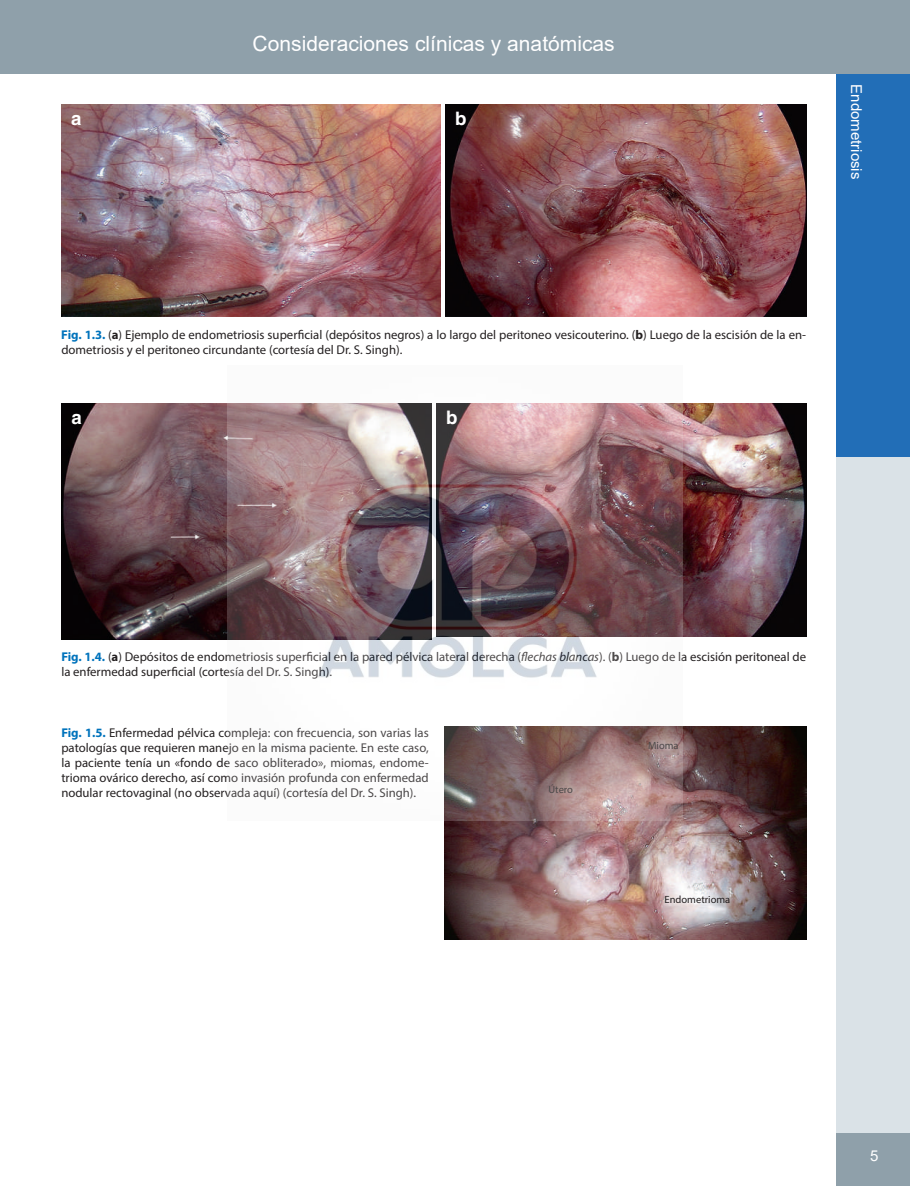
<style>
.page{position:relative;width:910px;height:1186px;background:#fff}
.page>*{position:absolute;margin:0;border:0;box-sizing:border-box;transform-origin:0 0}
.t1{font:21px "Arial";color:#fff}
.t2{font:700 18.6px "Helvetica";color:#fff}
.t3{font:15px "Arial";color:#fff}
.t4{font:12.75px/15px "Myriad Pro";color:#231f20}
.t5{font:10.5px "Myriad Pro";color:#231f20}
.s1{font-weight:700;color:#0073bc}
.s2{font-weight:700}
.s3{font-style:italic}
</style>
<div class="page">
<div style="left:0;top:0;width:909px;height:74px;background:#8fa0aa"></div>
<div style="left:835px;top:74px;width:74px;height:383px;background:#226eb7"></div>
<div style="left:835px;top:457px;width:74px;height:676px;background:#dae2e7"></div>
<div style="left:835px;top:1133px;width:74px;height:53px;background:#8fa0aa"></div>
<img style="left:61px;top:104px;width:379px;height:212px">
<img style="left:445px;top:104px;width:360px;height:212px">
<img style="left:61px;top:404px;width:166px;height:235px">
<img style="left:682px;top:404px;width:123px;height:233px">
<img style="left:444px;top:727px;width:361px;height:212px">
<img style="left:227px;top:403px;width:455px;height:417px">
<h1 class="t1" style="left:252px;top:30px;width:363px">Consideraciones clínicas y anatómicas</h1>
<h2 class="t2" style="left:71px;top:107px;width:12px">a</h2>
<h2 class="t2" style="left:455px;top:107px;width:13px">b</h2>
<p class="t3" style="left:866px;top:84px;width:97px;rotate:90deg">Endometriosis</p>
<p class="t4" style="left:61px;top:327px;width:746px"><span class="s1">Fig. 1.3.</span> (<span class="s2">a</span>) Ejemplo de endometriosis superficial (depósitos negros) a lo largo del peritoneo vesicouterino. (<span class="s2">b</span>) Luego de la escisión de la en&shy;dometriosis y el peritoneo circundante (cortesía del Dr. S. Singh).</p>
<h2 class="t2" style="left:72px;top:406px;width:12px">a</h2>
<h2 class="t2" style="left:446px;top:406px;width:13px">b</h2>
<p class="t4" style="left:61px;top:649px;width:746px"><span class="s1">Fig. 1.4.</span> (<span class="s2">a</span>) Depósitos de endometriosis superficial en la pared pélvica lateral derecha (<span class="s3">flechas blancas</span>). (<span class="s2">b</span>) Luego de la escisión peritoneal de la enfermedad superficial (cortesía del Dr. S. Singh).</p>
<p class="t4" style="left:61px;top:724px;width:369px;text-align:justify"><span class="s1">Fig. 1.5.</span> Enfermedad pélvica compleja: con frecuencia, son varias las patologías que requieren manejo en la misma paciente. En este caso, la paciente tenía un «fondo de saco obliterado», miomas, endome&shy;trioma ovárico derecho, así como invasión profunda con enfermedad nodular rectovaginal (no observada aquí) (cortesía del Dr. S. Singh).</p>
<p class="t5" style="left:548px;top:782px;width:26px">Útero</p>
<p class="t5" style="left:647px;top:739px;width:32px">Mioma</p>
<p class="t5" style="left:664px;top:892px;width:67px">Endometrioma</p>
<p class="t3" style="left:869px;top:1145px;width:10px">5</p>
</div>
